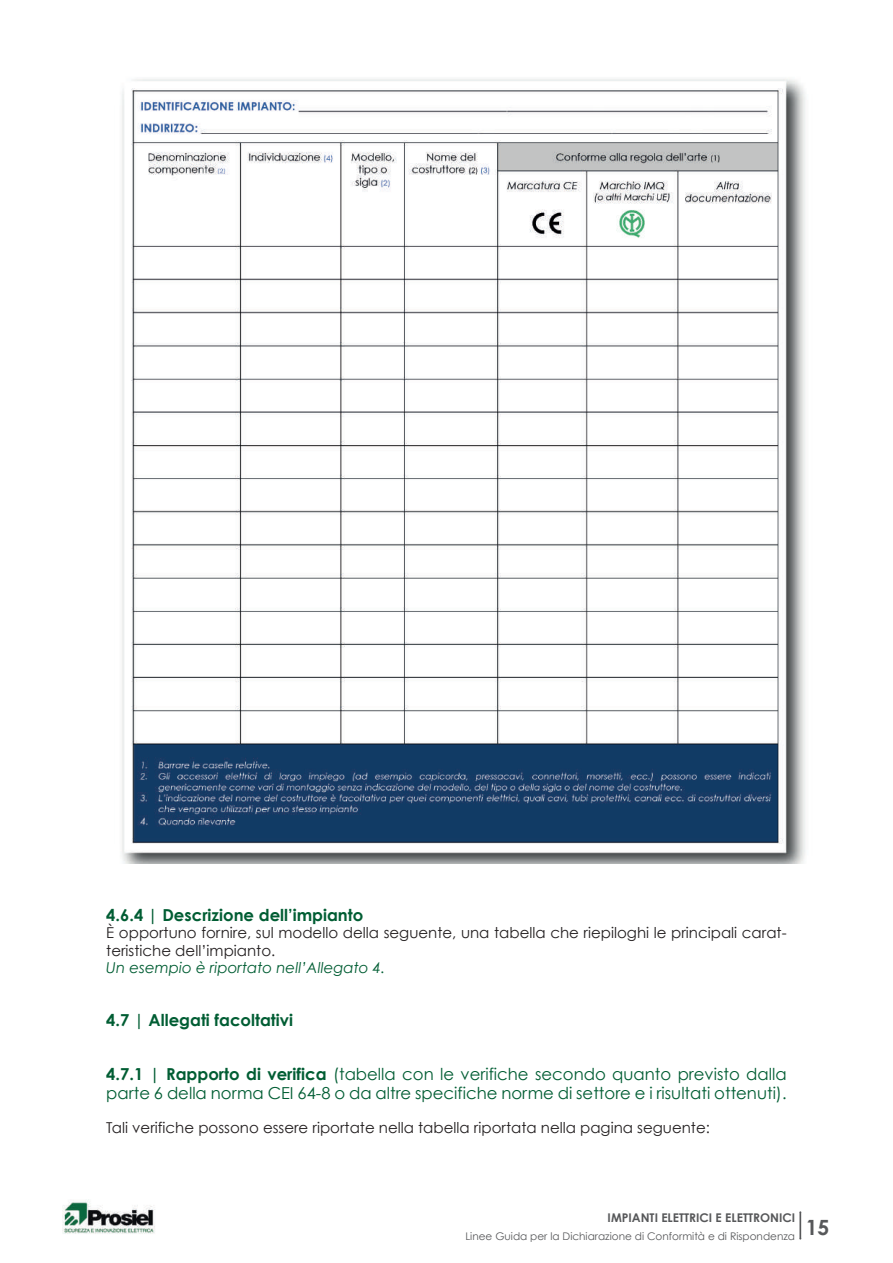
<style>
.page{position:relative;width:893px;height:1263px;background:#fff}
.page>*{position:absolute;margin:0;border:0;box-sizing:border-box;transform-origin:0 0}
.t1{font:16.5px/18.9px "Century Gothic";color:#005d33}
.t2{font:700 16.5px "Century Gothic";color:#005d33}
.t3{font:15px/17.2px "Century Gothic";color:#231f20}
.t4{font:italic 15px "Century Gothic";color:#005d33}
.t5{font:700 12px "Century Gothic";color:#57585a}
.t6{font:10.5px "Century Gothic";color:#57585a}
.s1{font-weight:700}
</style>
<div class="page">
<hr style="left:799px;top:1211px;width:2px;height:28px;background:#57585a">
<img style="left:63px;top:1199px;width:92px;height:35px">
<img style="left:122px;top:79px;width:684px;height:784px">
<p class="t2" style="left:106px;top:905px;width:259px">4.6.4 | Descrizione dell’impianto</p>
<p class="t3" style="left:106px;top:924px;width:682px">È opportuno fornire, sul modello della seguente, una tabella che riepiloghi le principali carat&shy;teristiche dell’impianto.</p>
<p class="t4" style="left:106px;top:958px;width:281px">Un esempio è riportato nell’Allegato 4.</p>
<p class="t2" style="left:106px;top:1010px;width:188px">4.7 | Allegati facoltativi</p>
<p class="t1" style="left:106px;top:1064px;width:682px"><span class="s1">4.7.1 | Rapporto di verifica</span> (tabella con le verifiche secondo quanto previsto dalla parte 6 della norma CEI 64-8 o da altre specifiche norme di settore e i risultati ottenuti).</p>
<p class="t3" style="left:106px;top:1119px;width:605px">Tali verifiche possono essere riportate nella tabella riportata nella pagina seguente:</p>
<p class="t5" style="left:608px;top:1209px;width:189px">IMPIANTI ELETTRICI E ELETTRONICI</p>
<p class="t6" style="left:465px;top:1229px;width:365px">Linee Guida per la Dichiarazione di Conformità e di Rispondenza <sup>15</sup></p>
</div>
